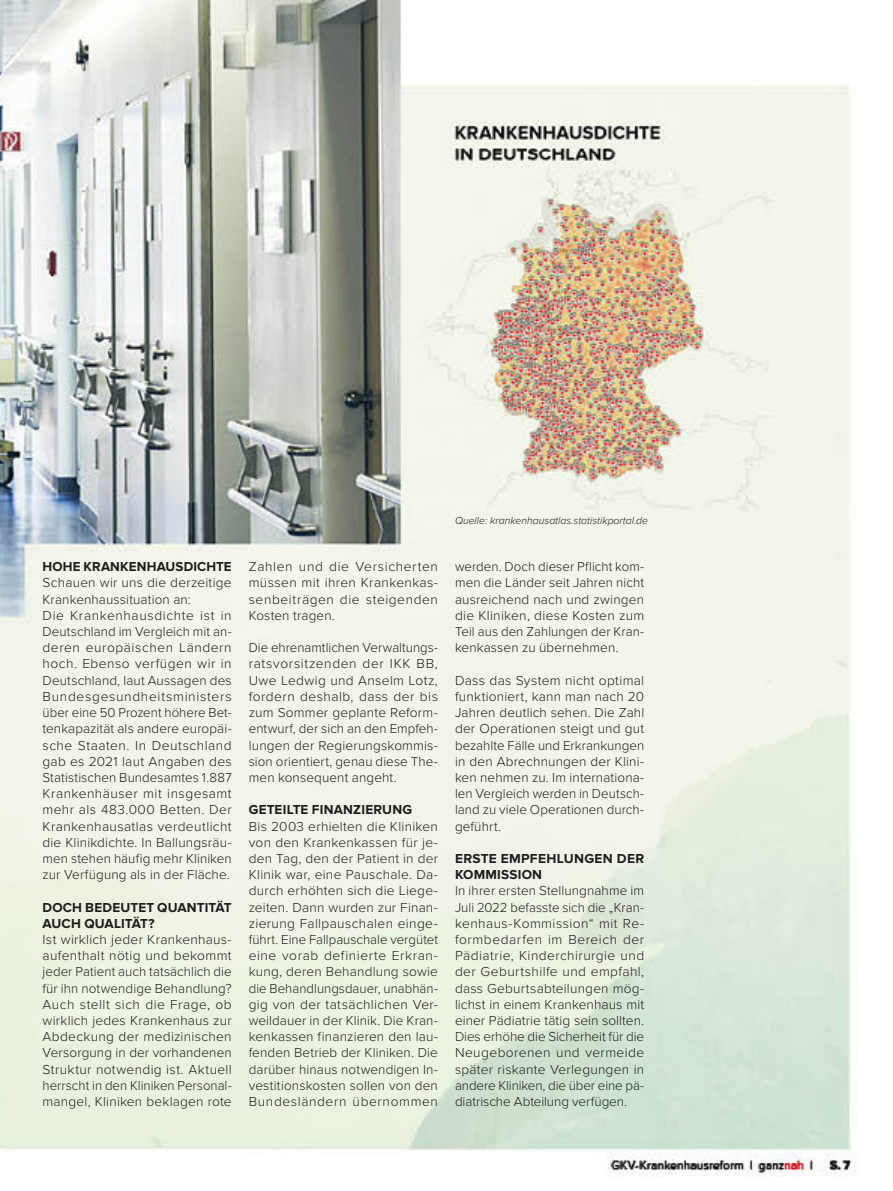
<style>
.page{position:relative;width:893px;height:1191px;background:#fff}
.page>*{position:absolute;margin:0;border:0;box-sizing:border-box;transform-origin:0 0}
.t1{font:300 13.5px/16.2px "Proxima Nova";letter-spacing:.01em;color:#1d1d1b;text-align:justify}
.t2{font:700 13.5px/16.2px "Proxima Nova";letter-spacing:.015em;color:#1d1d1b}
.t3{font:300 12px "Proxima Nova";letter-spacing:.015em;color:#1d1d1b}
.t4{font:700 12px "Proxima Nova";color:#1d1d1b}
.t5{font:italic 300 10.5px "Proxima Nova";color:#1d1d1b}
.s1{color:#d20b11}
</style>
<div class="page">
<img style="left:0;top:0;width:856px;height:1177px">
<p class="t2" style="left:43px;top:559px;width:191px">HOHE KRANKENHAUSDICHTE</p>
<p class="t1" style="left:43px;top:574px;width:191px;text-align:left">Schauen wir uns die derzeitige<br>Krankenhaussituation an:<br>Die Krankenhausdichte ist in<br>Deutschland im Vergleich mit an&shy;deren europäischen Ländern hoch. Ebenso verfügen wir in<br>Deutschland, laut Aussagen des<br>Bundesgesundheitsministers über eine 50 Prozent höhere Bet&shy;tenkapazität als andere europäi&shy;sche Staaten. In Deutschland gab es 2021 laut Angaben des<br>Statistischen Bundesamtes 1.887<br>Krankenhäuser mit insgesamt mehr als 483.000 Betten. Der<br>Krankenhausatlas verdeutlicht die Klinikdichte. In Ballungsräu&shy;men stehen häufig mehr Kliniken zur Verfügung als in der Fläche.</p>
<p class="t2" style="left:43px;top:899px;width:191px">DOCH BEDEUTET QUANTITÄT<br>AUCH QUALITÄT?</p>
<p class="t1" style="left:43px;top:930px;width:191px">Ist wirklich jeder Krankenhaus&shy;aufenthalt nötig und bekommt jeder Patient auch tatsächlich die für ihn notwendige Behandlung?<br>Auch stellt sich die Frage, ob wirklich jedes Krankenhaus zur Abdeckung der medizinischen Versorgung in der vorhandenen Struktur notwendig ist. Aktuell herrscht in den Kliniken Personal&shy;mangel, Kliniken beklagen rote</p>
<p class="t1" style="left:249px;top:558px;width:191px">Zahlen und die Versicherten müssen mit ihren Krankenkas&shy;senbeiträgen die steigenden Kosten tragen.</p>
<p class="t1" style="left:249px;top:639px;width:191px">Die ehrenamtlichen Verwaltungs&shy;ratsvorsitzenden der IKK BB, Uwe Ledwig und Anselm Lotz, fordern deshalb, dass der bis zum Sommer geplante Reform&shy;entwurf, der sich an den Empfeh&shy;lungen der Regierungskommis&shy;sion orientiert, genau diese The&shy;men konsequent angeht.</p>
<p class="t2" style="left:249px;top:802px;width:165px">GETEILTE FINANZIERUNG</p>
<p class="t1" style="left:249px;top:817px;width:191px">Bis 2003 erhielten die Kliniken von den Krankenkassen für je&shy;den Tag, den der Patient in der Klinik war, eine Pauschale. Da&shy;durch erhöhten sich die Liege&shy;zeiten. Dann wurden zur Finan&shy;zierung Fallpauschalen einge&shy;führt. Eine Fallpauschale vergütet eine vorab definierte Erkran&shy;kung, deren Behandlung sowie die Behandlungsdauer, unabhän&shy;gig von der tatsächlichen Ver&shy;weildauer in der Klinik. Die Kran&shy;kenkassen finanzieren den lau&shy;fenden Betrieb der Kliniken. Die darüber hinaus notwendigen In&shy;vestitionskosten sollen von den Bundesländern übernommen</p>
<p class="t5" style="left:455px;top:513px;width:195px">Quelle: krankenhausatlas.statistikportal.de</p>
<p class="t1" style="left:455px;top:558px;width:191px">werden. Doch dieser Pflicht kom&shy;men die Länder seit Jahren nicht ausreichend nach und zwingen die Kliniken, diese Kosten zum Teil aus den Zahlungen der Kran&shy;kenkassen zu übernehmen.</p>
<p class="t1" style="left:455px;top:671px;width:191px">Dass das System nicht optimal funktioniert, kann man nach 20<br>Jahren deutlich sehen. Die Zahl der Operationen steigt und gut bezahlte Fälle und Erkrankungen in den Abrechnungen der Klini&shy;ken nehmen zu. Im internationa&shy;len Vergleich werden in Deutsch&shy;land zu viele Operationen durch&shy;geführt.</p>
<p class="t2" style="left:455px;top:850px;width:191px">ERSTE EMPFEHLUNGEN DER<br>KOMMISSION</p>
<p class="t1" style="left:455px;top:882px;width:191px">In ihrer ersten Stellungnahme im Juli 2022 befasste sich die „Kran&shy;kenhaus-Kommission“ mit Re&shy;formbedarfen im Bereich der Pädiatrie, Kinderchirurgie und der Geburtshilfe und empfahl, dass Geburtsabteilungen mög&shy;lichst in einem Krankenhaus mit einer Pädiatrie tätig sein sollten.<br>Dies erhöhe die Sicherheit für die Neugeborenen und vermeide später riskante Verlegungen in andere Kliniken, die über eine pä&shy;diatrische Abteilung verfügen.</p>
<p class="t3" style="left:612px;top:1155px;width:203px">GKV-Krankenhausreform | ganz<span class="s1">nah</span> |</p>
<p class="t4" style="left:830px;top:1157px;width:22px">S. 7</p>
</div>
